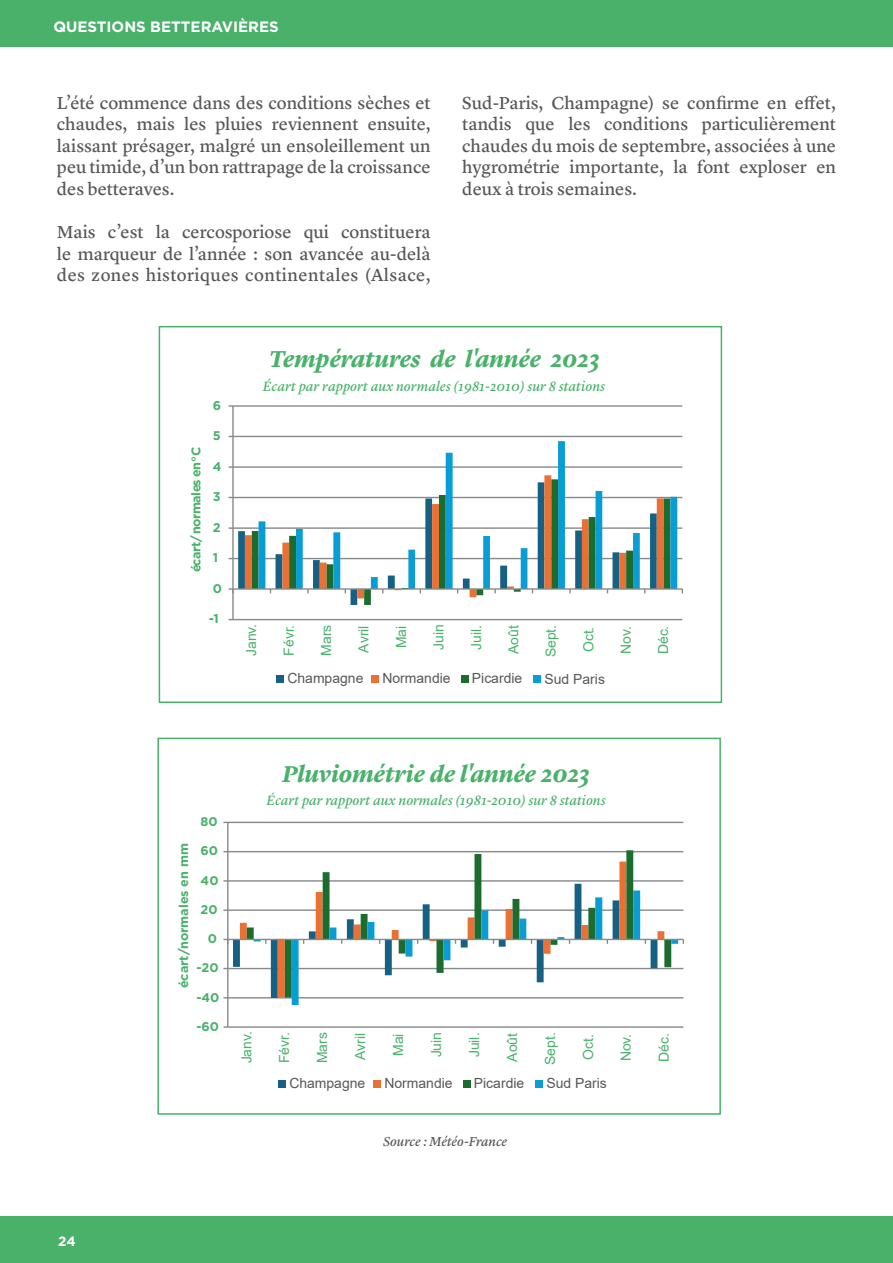
<style>
.page{position:relative;width:893px;height:1263px;background:#fff}
.page>*{position:absolute;margin:0;border:0;box-sizing:border-box;transform-origin:0 0}
.t1{font:italic 700 23.85px "Lyon Text";color:#49b16a}
.t2{font:18px/21.6px "Lyon Text Regular No.2";color:#575756}
.t3{font:18px/21.6px "Lyon Text Regular No.2";letter-spacing:.02em;color:#575756}
.t4{font:700 15px "Gotham";color:#fff}
.t5{font:13.95px "Arial";color:#49b16a}
.t6{font:italic 13.95px "Lyon Text Regular No.2";color:#49b16a}
.t7{font:13.95px "Arial";color:#575756}
.t8{font:italic 13.5px "Lyon Text Regular No.2";letter-spacing:-.005em;color:#575756}
.t9{font:700 13.5px "Gotham";color:#fff}
.t10{font:700 12.6px "Gotham";color:#49b16a}
.t11{font:700 12.6px "Gotham";letter-spacing:-.05em;color:#49b16a}
</style>
<div class="page">
<div style="left:0;top:0;width:893px;height:46px;background:#49b16a"></div>
<div style="left:0;top:1217px;width:893px;height:46px;background:#49b16a"></div>
<hr style="left:233px;top:405px;width:449px;height:2px;background:#888989">
<hr style="left:233px;top:436px;width:449px;height:1px;background:#888989">
<hr style="left:233px;top:466px;width:449px;height:2px;background:#888989">
<hr style="left:233px;top:497px;width:449px;height:1px;background:#888989">
<hr style="left:233px;top:527px;width:449px;height:2px;background:#888989">
<hr style="left:233px;top:558px;width:449px;height:1px;background:#888989">
<hr style="left:233px;top:619px;width:449px;height:1px;background:#888989">
<svg style="left:252px;top:496px;width:394px;height:109px"></svg>
<svg style="left:259px;top:441px;width:418px;height:147px"></svg>
<hr style="left:232px;top:406px;width:2px;height:214px;background:#888989">
<hr style="left:233px;top:588px;width:449px;height:2px;background:#888989">
<div style="left:276px;top:675px;width:8px;height:8px;background:#166083"></div>
<div style="left:371px;top:675px;width:8px;height:8px;background:#ea7133"></div>
<div style="left:461px;top:675px;width:8px;height:8px;background:#1c6c30"></div>
<div style="left:533px;top:675px;width:8px;height:8px;background:#099dd5"></div>
<hr style="left:228px;top:822px;width:455px;height:1px;background:#888989">
<hr style="left:228px;top:851px;width:455px;height:1px;background:#888989">
<hr style="left:228px;top:880px;width:455px;height:2px;background:#888989">
<hr style="left:228px;top:909px;width:455px;height:2px;background:#888989">
<hr style="left:228px;top:968px;width:455px;height:1px;background:#888989">
<hr style="left:228px;top:997px;width:455px;height:1px;background:#888989">
<hr style="left:228px;top:1026px;width:455px;height:2px;background:#888989">
<svg style="left:247px;top:850px;width:424px;height:120px"></svg>
<svg style="left:254px;top:890px;width:424px;height:115px"></svg>
<hr style="left:227px;top:822px;width:1px;height:205px;background:#888989">
<hr style="left:228px;top:939px;width:455px;height:1px;background:#888989">
<div style="left:278px;top:1080px;width:8px;height:8px;background:#166083"></div>
<div style="left:373px;top:1080px;width:8px;height:8px;background:#ea7133"></div>
<div style="left:463px;top:1080px;width:7px;height:8px;background:#1c6c30"></div>
<div style="left:535px;top:1080px;width:8px;height:8px;background:#099dd5"></div>
<div style="left:159px;top:326px;width:563px;height:377px;border:2px solid #49b16a"></div>
<div style="left:157px;top:738px;width:564px;height:377px;border:2px solid #49b16a"></div>
<p class="t4" style="left:53px;top:18px;width:227px">QUESTIONS BETTERAVIÈRES</p>
<p class="t2" style="left:57px;top:90px;width:375px;text-align:right">’Lété commence dans des conditions sèches et ensuite,</p>
<p class="t2" style="left:137px;top:112px;width:40px">mais</p>
<p class="t2" style="left:215px;top:112px;width:49px">pluies</p>
<p class="t2" style="left:272px;top:112px;width:88px">reviennent</p>
<p class="t2" style="left:57px;top:112px;width:375px">chaudes,<br>laissant présager, malgré un ensoleillement un peu timide ’d, un bon rattrapage de la croissance des betteraves.</p>
<p class="t2" style="left:341px;top:220px;width:91px">constituera</p>
<p class="t2" style="left:184px;top:112px;width:23px">les</p>
<p class="t2" style="left:108px;top:220px;width:37px">’c est</p>
<p class="t3" style="left:57px;top:220px;width:375px">Mais<br>le marqueur de ’l année : son avancée au-delà des zones historiques continentales (Alsace,</p>
<p class="t2" style="left:182px;top:220px;width:111px">cercosporiose</p>
<p class="t2" style="left:304px;top:220px;width:27px">qui</p>
<p class="t2" style="left:156px;top:220px;width:16px">la</p>
<p class="t2" style="left:702px;top:90px;width:136px;text-indent:-239px">Sud-Paris, Champagne) se con particulièrement</p>
<p class="t2" style="left:727px;top:90px;width:111px">rme en -e et,</p>
<p class="t2" style="left:462px;top:112px;width:51px">tandis</p>
<p class="t2" style="left:462px;top:133px;width:375px">chaudes du mois de septembre, associées à une</p>
<p class="t2" style="left:816px;top:155px;width:21px">en</p>
<p class="t2" style="left:604px;top:112px;width:85px">conditions</p>
<p class="t2" style="left:568px;top:112px;width:23px">les</p>
<p class="t2" style="left:525px;top:112px;width:31px">que</p>
<p class="t2" style="left:462px;top:155px;width:176px">hygrométrie<br>deux à trois semaines.</p>
<p class="t2" style="left:570px;top:155px;width:96px">importante,</p>
<p class="t2" style="left:697px;top:155px;width:34px">font</p>
<p class="t2" style="left:673px;top:155px;width:16px">la</p>
<p class="t2" style="left:739px;top:155px;width:69px">exploser</p>
<p class="t9" style="left:58px;top:1233px;width:19px">24</p>
<p class="t10" style="left:213px;top:398px;width:10px">6</p>
<p class="t11" style="left:189px;top:572px;width:127px;rotate:-90deg">écart/normales en C°</p>
<p class="t10" style="left:213px;top:429px;width:9px">5</p>
<p class="t10" style="left:213px;top:459px;width:10px">4</p>
<p class="t10" style="left:213px;top:490px;width:9px">3</p>
<p class="t10" style="left:213px;top:520px;width:9px">2</p>
<p class="t10" style="left:213px;top:551px;width:7px">1</p>
<p class="t10" style="left:213px;top:581px;width:11px">0</p>
<p class="t10" style="left:209px;top:612px;width:12px">-1</p>
<h1 class="t1" style="left:268px;top:340px;width:333px">Températures de 'lannée 2023</h1>
<p class="t6" style="left:263px;top:376px;width:344px">Écart par rapport aux normales (1981-2010) sur 8 stations</p>
<p class="t5" style="left:242px;top:656px;width:34px;rotate:-90deg">Janv.</p>
<p class="t5" style="left:279px;top:656px;width:33px;rotate:-90deg">Févr.</p>
<p class="t5" style="left:317px;top:656px;width:33px;rotate:-90deg">Mars</p>
<p class="t5" style="left:354px;top:652px;width:28px;rotate:-90deg">Avril</p>
<p class="t5" style="left:392px;top:648px;width:24px;rotate:-90deg">Mai</p>
<p class="t5" style="left:429px;top:650px;width:27px;rotate:-90deg">Juin</p>
<p class="t5" style="left:466px;top:650px;width:26px;rotate:-90deg">Juil.</p>
<p class="t5" style="left:504px;top:654px;width:30px;rotate:-90deg">Août</p>
<p class="t5" style="left:541px;top:657px;width:34px;rotate:-90deg">Sept.</p>
<p class="t5" style="left:579px;top:652px;width:27px;rotate:-90deg">Oct.</p>
<p class="t5" style="left:616px;top:654px;width:29px;rotate:-90deg">Nov.</p>
<p class="t5" style="left:654px;top:654px;width:30px;rotate:-90deg">Déc.</p>
<p class="t7" style="left:287px;top:668px;width:78px">Champagne</p>
<p class="t7" style="left:382px;top:668px;width:70px">Normandie</p>
<p class="t7" style="left:472px;top:668px;width:52px">Picardie</p>
<p class="t7" style="left:544px;top:670px;width:62px">Sud Paris</p>
<p class="t10" style="left:201px;top:814px;width:19px">80</p>
<p class="t10" style="left:176px;top:988px;width:147px;rotate:-90deg">écart/normales en mm</p>
<p class="t10" style="left:201px;top:844px;width:19px">60</p>
<p class="t10" style="left:201px;top:873px;width:19px">40</p>
<p class="t10" style="left:201px;top:902px;width:19px">20</p>
<p class="t10" style="left:208px;top:931px;width:11px">0</p>
<p class="t10" style="left:196px;top:961px;width:24px">-20</p>
<p class="t10" style="left:196px;top:990px;width:25px">-40</p>
<p class="t10" style="left:196px;top:1019px;width:24px">-60</p>
<h1 class="t1" style="left:283px;top:756px;width:309px">Pluviométrie de 'lannée 2023</h1>
<p class="t6" style="left:266px;top:790px;width:341px">Écart par rapport aux normales (1981-2010) sur 8 stations</p>
<p class="t5" style="left:237px;top:1063px;width:34px;rotate:-90deg">Janv.</p>
<p class="t5" style="left:275px;top:1063px;width:33px;rotate:-90deg">Févr.</p>
<p class="t5" style="left:313px;top:1063px;width:33px;rotate:-90deg">Mars</p>
<p class="t5" style="left:351px;top:1060px;width:28px;rotate:-90deg">Avril</p>
<p class="t5" style="left:389px;top:1056px;width:24px;rotate:-90deg">Mai</p>
<p class="t5" style="left:427px;top:1057px;width:27px;rotate:-90deg">Juin</p>
<p class="t5" style="left:465px;top:1057px;width:26px;rotate:-90deg">Juil.</p>
<p class="t5" style="left:503px;top:1062px;width:30px;rotate:-90deg">Août</p>
<p class="t5" style="left:540px;top:1065px;width:34px;rotate:-90deg">Sept.</p>
<p class="t5" style="left:578px;top:1060px;width:27px;rotate:-90deg">Oct.</p>
<p class="t5" style="left:616px;top:1061px;width:29px;rotate:-90deg">Nov.</p>
<p class="t5" style="left:654px;top:1062px;width:30px;rotate:-90deg">Déc.</p>
<p class="t7" style="left:289px;top:1073px;width:78px">Champagne</p>
<p class="t7" style="left:384px;top:1073px;width:70px">Normandie</p>
<p class="t7" style="left:474px;top:1073px;width:52px">Picardie</p>
<p class="t8" style="left:383px;top:1131px;width:126px">Source : Météo-France</p>
<p class="t7" style="left:546px;top:1073px;width:62px">Sud Paris</p>
</div>
